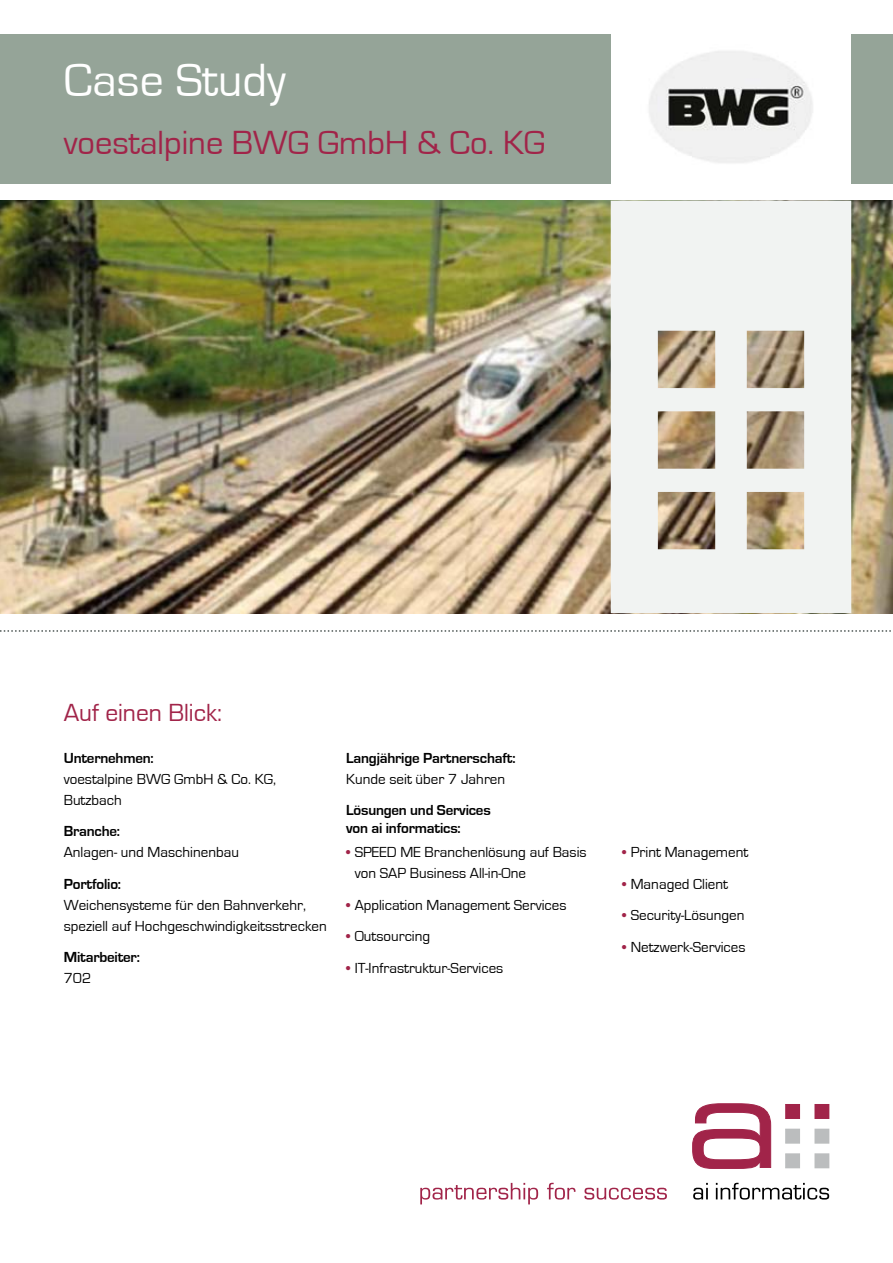
<style>
.page{position:relative;width:893px;height:1263px;background:#fff}
.page>*{position:absolute;margin:0;border:0;box-sizing:border-box;transform-origin:0 0}
.t1{font:48px "Eurostile";color:#fff}
.t2{font:34.5px "Eurostile";color:#a12449}
.t3{font:25.5px "Eurostile";color:#a12449}
.t4{font:15px/21px "Eurostile";color:#000}
.t5{font:700 15px/18px "Eurostile";letter-spacing:-.015em;color:#000}
.s1{color:#a12449}
</style>
<div class="page">
<div style="left:786px;top:1154px;width:13px;height:14px;background:#bbbdbe"></div>
<div style="left:786px;top:1154px;width:14px;height:14px;border:1px solid #bbbdbe"></div>
<div style="left:786px;top:1129px;width:13px;height:14px;background:#bbbdbe"></div>
<div style="left:786px;top:1129px;width:14px;height:14px;border:1px solid #bbbdbe"></div>
<div style="left:815px;top:1154px;width:14px;height:14px;background:#bbbdbe"></div>
<div style="left:815px;top:1129px;width:14px;height:14px;background:#bbbdbe"></div>
<svg style="left:692px;top:1103px;width:79px;height:65px"></svg>
<div style="left:786px;top:1104px;width:13px;height:14px;background:#a12449"></div>
<div style="left:786px;top:1104px;width:14px;height:14px;border:1px solid #a12449"></div>
<div style="left:815px;top:1104px;width:14px;height:14px;background:#a12449"></div>
<svg style="left:420px;top:1183px;width:118px;height:21px"></svg>
<svg style="left:547px;top:1183px;width:28px;height:16px"></svg>
<svg style="left:584px;top:1188px;width:83px;height:11px"></svg>
<svg style="left:693px;top:1183px;width:15px;height:16px"></svg>
<svg style="left:716px;top:1183px;width:113px;height:16px"></svg>
<svg style="left:0;top:630px;width:891px;height:2px"></svg>
<div style="left:0;top:34px;width:893px;height:150px;background:#95a498"></div>
<img style="left:0;top:201px;width:893px;height:412px">
<svg style="left:611px;top:201px;width:240px;height:412px;fill:#f1f3f2"></svg>
<div style="left:611px;top:28px;width:239px;height:157px;background:#fff"></div>
<img style="left:649px;top:51px;width:164px;height:112px">
<h1 class="t1" style="left:64px;top:54px;width:224px">Case Study</h1>
<h2 class="t2" style="left:64px;top:124px;width:483px">voestalpine BWG GmbH &amp; Co. KG</h2>
<h3 class="t3" style="left:64px;top:699px;width:160px">Auf einen Blick:</h3>
<p class="t5" style="left:64px;top:749px;width:91px">Unternehmen:</p>
<p class="t4" style="left:64px;top:769px;width:214px">voestalpine BWG GmbH &amp; Co. KG,<br>Butzbach</p>
<p class="t5" style="left:64px;top:823px;width:58px">Branche:</p>
<p class="t4" style="left:64px;top:842px;width:177px">Anlagen- und Maschinenbau</p>
<p class="t5" style="left:64px;top:875px;width:59px">Portfolio:</p>
<p class="t4" style="left:64px;top:895px;width:264px">Weichensysteme für den Bahnverkehr, speziell auf Hochgeschwindigkeitsstrecken</p>
<p class="t5" style="left:64px;top:949px;width:78px">Mitarbeiter:</p>
<p class="t4" style="left:64px;top:968px;width:29px">702</p>
<p class="t5" style="left:346px;top:749px;width:171px">Langjährige Partnerschaft:</p>
<p class="t4" style="left:346px;top:769px;width:161px">Kunde seit über 7 Jahren</p>
<p class="t5" style="left:346px;top:801px;width:146px">Lösungen und Services von ai informatics:</p>
<p class="t4" style="left:355px;top:842px;width:233px;text-indent:-9px"><span class="s1">•</span> SPEED ME Branchenlösung auf Basis von SAP Business All-in-One</p>
<p class="t4" style="left:346px;top:895px;width:222px"><span class="s1">•</span> Application Management Services</p>
<p class="t4" style="left:346px;top:926px;width:85px"><span class="s1">•</span> Outsourcing</p>
<p class="t4" style="left:346px;top:958px;width:159px"><span class="s1">•</span> IT-Infrastruktur-Services</p>
<p class="t4" style="left:622px;top:842px;width:128px"><span class="s1">•</span> Print Management</p>
<p class="t4" style="left:622px;top:874px;width:107px"><span class="s1">•</span> Managed Client</p>
<p class="t4" style="left:622px;top:905px;width:124px"><span class="s1">•</span> Security-Lösungen</p>
<p class="t4" style="left:622px;top:937px;width:125px"><span class="s1">•</span> Netzwerk-Services</p>
</div>
